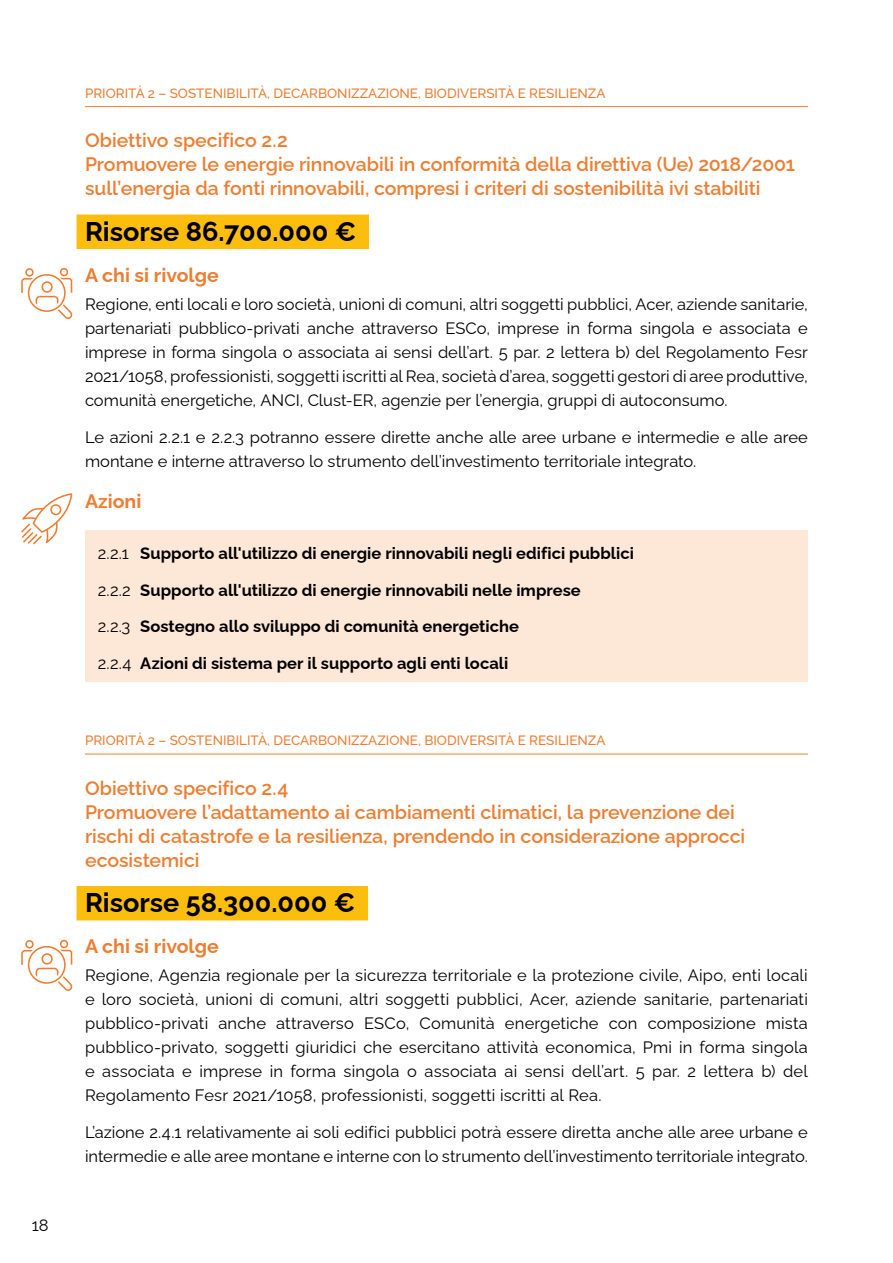
<style>
.page{position:relative;width:893px;height:1263px;background:#fff}
.page>*{position:absolute;margin:0;border:0;box-sizing:border-box;transform-origin:0 0}
.t1{font:700 27px "Raleway";color:#000}
.t2{font:600 19.5px/24px "Raleway";letter-spacing:-.005em;color:#ee7d31}
.t3{font:700 19.5px "Raleway";color:#ee7d31}
.t4{font:16.5px/24px "Raleway";color:#000;text-align:justify}
.t5{font:700 16.5px "Raleway";color:#000}
.t6{font:500 13.5px "Raleway";color:#ee7d31}
.s1{font-weight:400}
</style>
<div class="page">
<hr style="left:85px;top:106px;width:723px;height:1px;background:#ee7d31">
<div style="left:77px;top:215px;width:292px;height:34px;background:#fcbe0e"></div>
<hr style="left:85px;top:754px;width:723px;height:1px;background:#ee7d31">
<div style="left:77px;top:886px;width:291px;height:34px;background:#fcbe0e"></div>
<div style="left:85px;top:531px;width:723px;height:151px;background:#fde7d6"></div>
<svg style="left:21px;top:267px;width:52px;height:52px"></svg>
<svg style="left:21px;top:939px;width:52px;height:52px"></svg>
<svg style="left:21px;top:493px;width:51px;height:51px"></svg>
<p class="t4" style="left:32px;top:1211px;width:18px">18</p>
<p class="t6" style="left:85px;top:82px;width:522px">PRIORITÀ 2 – SOSTENIBILITÀ, DECARBONIZZAZIONE, BIODIVERSITÀ E RESILIENZA</p>
<p class="t2" style="left:85px;top:126px;width:712px">Obiettivo specifico 2.2<br>Promuovere le energie rinnovabili in conformità della direttiva (Ue) 2018/2001 sull’energia da fonti rinnovabili, compresi i criteri di sostenibilità ivi stabiliti</p>
<h1 class="t1" style="left:85px;top:210px;width:273px">Risorse 86.700.000 €</h1>
<p class="t3" style="left:85px;top:260px;width:135px">A chi si rivolge</p>
<p class="t4" style="left:85px;top:290px;width:724px">Regione, enti locali e loro società, unioni di comuni, altri soggetti pubblici, Acer, aziende sanitarie, partenariati pubblico-privati anche attraverso ESCo, imprese in forma singola e associata e imprese in forma singola o associata ai sensi dell’art. 5 par. 2 lettera b) del Regolamento Fesr 2021/1058, professionisti, soggetti iscritti al Rea, società d’area, soggetti gestori di aree produttive, comunità energetiche, ANCI, Clust-ER, agenzie per l’energia, gruppi di autoconsumo.</p>
<p class="t4" style="left:85px;top:423px;width:724px">Le azioni 2.2.1 e 2.2.3 potranno essere dirette anche alle aree urbane e intermedie e alle aree montane e interne attraverso lo strumento dell’investimento territoriale integrato.</p>
<p class="t3" style="left:85px;top:486px;width:58px">Azioni</p>
<p class="t5" style="left:98px;top:540px;width:538px"><span class="s1">2.2.1</span> Supporto all'utilizzo di energie rinnovabili negli edifici pubblici</p>
<p class="t5" style="left:98px;top:577px;width:484px"><span class="s1">2.2.2</span> Supporto all'utilizzo di energie rinnovabili nelle imprese</p>
<p class="t5" style="left:98px;top:614px;width:423px"><span class="s1">2.2.3</span> Sostegno allo sviluppo di comunità energetiche</p>
<p class="t5" style="left:98px;top:650px;width:412px"><span class="s1">2.2.4</span> Azioni di sistema per il supporto agli enti locali</p>
<p class="t6" style="left:85px;top:730px;width:522px">PRIORITÀ 2 – SOSTENIBILITÀ, DECARBONIZZAZIONE, BIODIVERSITÀ E RESILIENZA</p>
<p class="t2" style="left:85px;top:774px;width:662px">Obiettivo specifico 2.4<br>Promuovere l’adattamento ai cambiamenti climatici, la prevenzione dei rischi di catastrofe e la resilienza, prendendo in considerazione approcci ecosistemici</p>
<h1 class="t1" style="left:85px;top:881px;width:272px">Risorse 58.300.000 €</h1>
<p class="t3" style="left:85px;top:931px;width:135px">A chi si rivolge</p>
<p class="t4" style="left:85px;top:962px;width:724px">Regione, Agenzia regionale per la sicurezza territoriale e la protezione civile, Aipo, enti locali e loro società, unioni di comuni, altri soggetti pubblici, Acer, aziende sanitarie, partenariati pubblico-privati anche attraverso ESCo, Comunità energetiche con composizione mista pubblico-privato, soggetti giuridici che esercitano attività economica, Pmi in forma singola e associata e imprese in forma singola o associata ai sensi dell’art. 5 par. 2 lettera b) del Regolamento Fesr 2021/1058, professionisti, soggetti iscritti al Rea.</p>
<p class="t4" style="left:85px;top:1118px;width:724px">L’azione 2.4.1 relativamente ai soli edifici pubblici potrà essere diretta anche alle aree urbane e intermedie e alle aree montane e interne con lo strumento dell’investimento territoriale integrato.</p>
</div>
